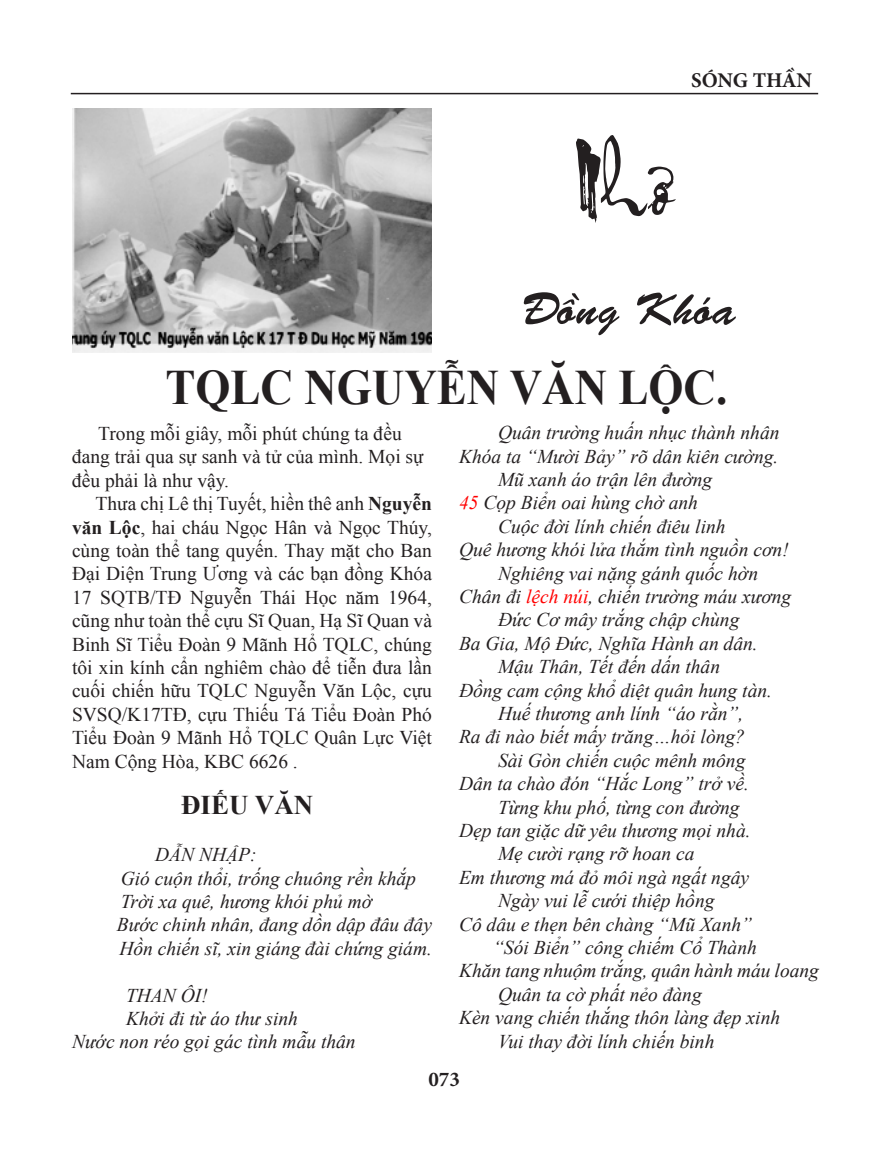
<style>
.page{position:relative;width:891px;height:1161px;background:#fff}
.page>*{position:absolute;margin:0;border:0;box-sizing:border-box;transform-origin:0 0}
.t1{font:700 49.5px "Times New Roman";color:#231f20;scale:.91 1}
.t2{font:45px "VNI Brush Italic";color:#231f20}
.No_Spacing{font:700 27px "Times New Roman";color:#231f20}
.t3{font:700 21px "Minion Pro";color:#231f20}
.No_Spacing-2{font:italic 19.5px "Times New Roman";color:#231f20}
.No_Spacing-3{font:19.5px/23.4px "Times New Roman";color:#231f20}
.s1{font-weight:700}
.s2{color:#f00}
</style>
<div class="page">
<svg style="left:524px;top:292px;width:212px;height:43px"></svg>
<img style="left:72px;top:108px;width:360px;height:245px">
<svg style="left:576px;top:135px;width:100px;height:88px"></svg>
<hr style="left:71px;top:93px;width:747px;height:1px;background:#231f20">
<p class="t3" style="left:691px;top:65px;width:123px">SÓNG THẦN</p>
<p class="t2" style="left:676px;top:158px;width:2px">ù</p>
<p class="t1" style="left:166px;top:354px;width:619px">TQLC NGUYỄN VĂN LỘC.</p>
<p class="No_Spacing-3" style="left:72px;top:421px;width:353px;text-indent:26px">Trong mỗi giây, mỗi phút chúng ta đều đang trải qua sự sanh và tử của mình. Mọi sự đều phải là như vậy.</p>
<p class="No_Spacing-3" style="left:72px;top:492px;width:362px;text-align:justify;text-indent:24px">Thưa chị Lê thị Tuyết, hiền thê anh <span class="s1">Nguyễn văn Lộc</span>, hai cháu Ngọc Hân và Ngọc Thúy, cùng toàn thể tang quyến. Thay mặt cho Ban Đại Diện Trung Ương và các bạn đồng Khóa 17 SQTB/TĐ Nguyễn Thái Học năm 1964, cũng như toàn thể cựu Sĩ Quan, Hạ Sĩ Quan và Binh Sĩ Tiểu Đoàn 9 Mãnh Hổ TQLC, chúng tôi xin kính cẩn nghiêm chào để tiễn đưa lần cuối chiến hữu TQLC Nguyễn Văn Lộc, cựu SVSQ/K17TĐ, cựu Thiếu Tá Tiểu Đoàn Phó Tiểu Đoàn 9 Mãnh Hổ TQLC Quân Lực Việt Nam Cộng Hòa, KBC 6626 .</p>
<p class="No_Spacing" style="left:181px;top:787px;width:134px">ĐIẾU VĂN</p>
<p class="No_Spacing-2" style="left:155px;top:841px;width:103px">DẪN NHẬP:</p>
<p class="No_Spacing-2" style="left:121px;top:865px;width:297px">Gió cuộn thổi, trống chuông rền khắp</p>
<p class="No_Spacing-2" style="left:121px;top:888px;width:253px">Trời xa quê, hương khói phủ mờ</p>
<p class="No_Spacing-2" style="left:117px;top:911px;width:317px">Bước chinh nhân, đang dồn dập đâu đây</p>
<p class="No_Spacing-2" style="left:119px;top:935px;width:314px">Hồn chiến sĩ, xin giáng đài chứng giám.</p>
<p class="No_Spacing-2" style="left:126px;top:982px;width:83px">THAN ÔI!</p>
<p class="No_Spacing-2" style="left:126px;top:1005px;width:173px">Khởi đi từ áo thư sinh</p>
<p class="No_Spacing-2" style="left:72px;top:1028px;width:285px">Nước non réo gọi gác tình mẫu thân</p>
<p class="No_Spacing-2" style="left:498px;top:419px;width:283px">Quân trường huấn nhục thành nhân</p>
<p class="No_Spacing-2" style="left:459px;top:443px;width:321px">Khóa ta “Mười Bảy” rõ dân kiên cường.</p>
<p class="No_Spacing-2" style="left:498px;top:466px;width:216px">Mũ xanh áo trận lên đường</p>
<p class="No_Spacing-2" style="left:459px;top:489px;width:240px"><span class="s2">45</span> Cọp Biển oai hùng chờ anh</p>
<p class="No_Spacing-2" style="left:498px;top:513px;width:229px">Cuộc đời lính chiến điêu linh</p>
<p class="No_Spacing-2" style="left:459px;top:536px;width:331px">Quê hương khói lửa thắm tình nguồn cơn!</p>
<p class="No_Spacing-2" style="left:498px;top:560px;width:262px">Nghiêng vai nặng gánh quốc hờn</p>
<p class="No_Spacing-2" style="left:459px;top:583px;width:334px">Chân đi <span class="s2">lệch núi</span>, chiến trường máu xương</p>
<p class="No_Spacing-2" style="left:498px;top:606px;width:243px">Đức Cơ mây trắng chập chùng</p>
<p class="No_Spacing-2" style="left:459px;top:630px;width:300px">Ba Gia, Mộ Đức, Nghĩa Hành an dân.</p>
<p class="No_Spacing-2" style="left:498px;top:653px;width:224px">Mậu Thân, Tết đến dấn thân</p>
<p class="No_Spacing-2" style="left:459px;top:677px;width:315px">Đồng cam cộng khổ diệt quân hung tàn.</p>
<p class="No_Spacing-2" style="left:498px;top:700px;width:247px">Huế thương anh lính “áo rằn”,</p>
<p class="No_Spacing-2" style="left:459px;top:723px;width:288px">Ra đi nào biết mấy trăng…hỏi lòng?</p>
<p class="No_Spacing-2" style="left:498px;top:747px;width:249px">Sài Gòn chiến cuộc mênh mông</p>
<p class="No_Spacing-2" style="left:459px;top:770px;width:291px">Dân ta chào đón “Hắc Long” trở về.</p>
<p class="No_Spacing-2" style="left:498px;top:794px;width:243px">Từng khu phố, từng con đường</p>
<p class="No_Spacing-2" style="left:459px;top:817px;width:293px">Dẹp tan giặc dữ yêu thương mọi nhà.</p>
<p class="No_Spacing-2" style="left:498px;top:840px;width:198px">Mẹ cười rạng rỡ hoan ca</p>
<p class="No_Spacing-2" style="left:459px;top:864px;width:292px">Em thương má đỏ môi ngà ngất ngây</p>
<p class="No_Spacing-2" style="left:498px;top:887px;width:218px">Ngày vui lễ cưới thiệp hồng</p>
<p class="No_Spacing-2" style="left:459px;top:911px;width:295px">Cô dâu e thẹn bên chàng “Mũ Xanh”</p>
<p class="No_Spacing-2" style="left:493px;top:934px;width:265px">“Sói Biển” công chiếm Cổ Thành</p>
<p class="No_Spacing-2" style="left:459px;top:957px;width:362px">Khăn tang nhuộm trắng, quân hành máu loang</p>
<p class="No_Spacing-2" style="left:498px;top:981px;width:205px">Quân ta cờ phất nẻo đàng</p>
<p class="No_Spacing-2" style="left:459px;top:1004px;width:323px">Kèn vang chiến thắng thôn làng đẹp xinh</p>
<p class="No_Spacing-2" style="left:498px;top:1028px;width:218px">Vui thay đời lính chiến binh</p>
<p class="t3" style="left:428px;top:1065px;width:33px">073</p>
</div>
